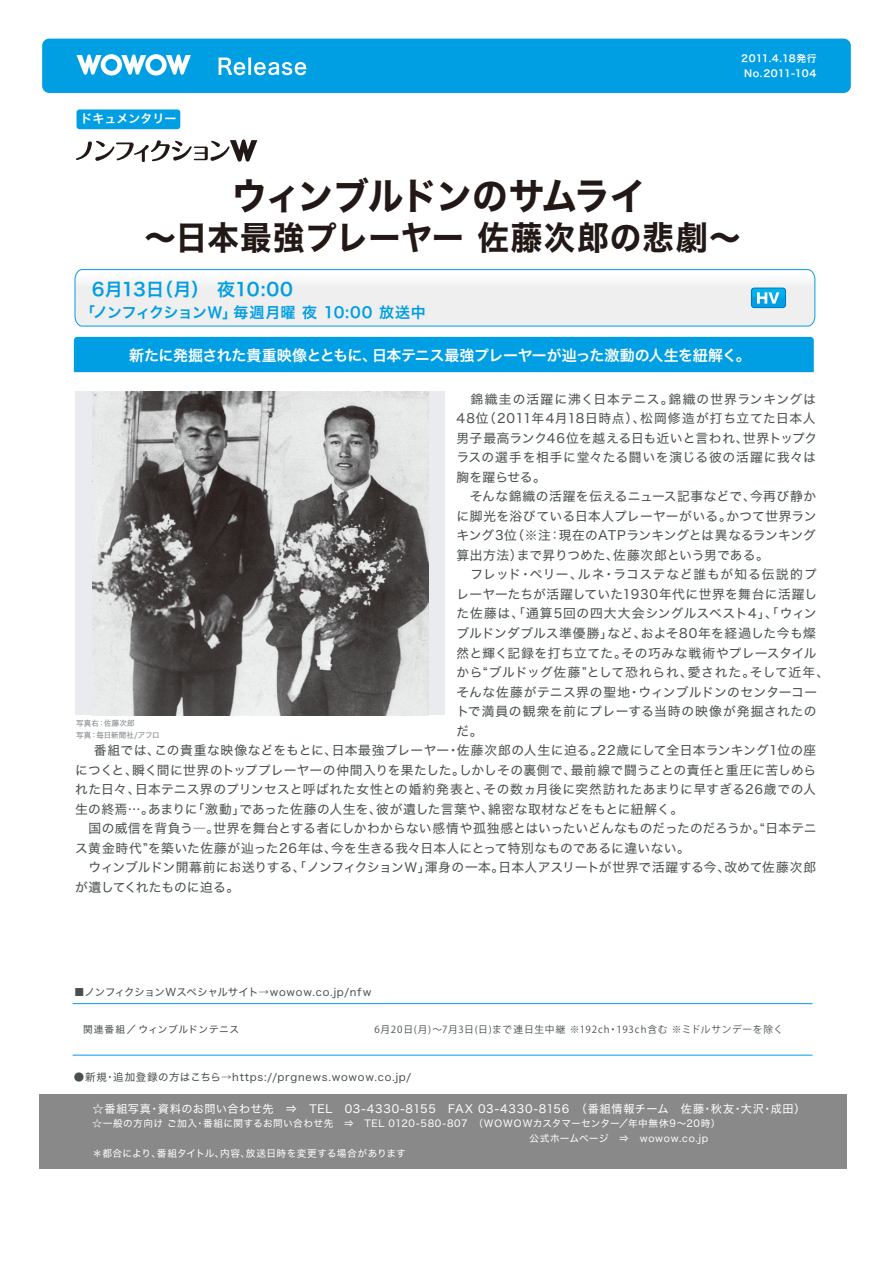
<style>
.page{position:relative;width:893px;height:1263px;background:#fff}
.page>*{position:absolute;margin:0;border:0;box-sizing:border-box;transform-origin:0 0}
.t1{font:37.35px "Hira Kaku Std W7";letter-spacing:-.03em;color:#221815;scale:.96 1}
.t2{font:33px "Hira Kaku Std W7";letter-spacing:.03em;color:#221815;scale:.96 1}
.t3{font:18px "Hira Kaku Pro W6";letter-spacing:-.005em;color:#009ee3}
.t4{font:15px "Hira Kaku Pro W6";letter-spacing:-.025em;color:#fff}
.t5{font:15px "Hira Kaku Pro W6";letter-spacing:-.02em;color:#009ee3}
.t6{font:12.75px "Hira Kaku Std W4";letter-spacing:.03em;color:#484f4f}
.t7{font:12.75px "Hira Kaku Std W4";color:#484f4f}
.t8{font:12.75px "Hira Kaku Std W4";letter-spacing:.01em;color:#484f4f}
.t9{font:12.75px "Hira Kaku Std W4";letter-spacing:.05em;color:#484f4f}
.t10{font:12.75px "Hira Kaku Std W4";letter-spacing:.055em;color:#484f4f}
.t11{font:12.75px "Hira Kaku Std W4";letter-spacing:.005em;color:#484f4f}
.t12{font:12.75px "Hira Kaku Std W4";letter-spacing:.06em;color:#484f4f}
.t13{font:12.75px "Hira Kaku Std W4";letter-spacing:.07em;color:#484f4f}
.t14{font:12px "Hira Kaku Pro W6";color:#fff}
.t15{font:11.25px "Hira Kaku Std W4";letter-spacing:.055em;color:#fff}
.t16{font:10.5px "Hira Kaku Std W4";letter-spacing:.06em;color:#484f4f}
.t17{font:10.5px "Hira Kaku Std W4";color:#484f4f}
.t18{font:9.75px "Hira Kaku Std W4";letter-spacing:.035em;color:#fff}
.t19{font:9.75px "Koz Go Pro";letter-spacing:.075em;color:#484f4f}
.t20{font:9.75px/15px "Hira Kaku Pro W6";letter-spacing:.035em;color:#fff;text-align:center}
.t21{font:9.75px "Hira Kaku Std W4";letter-spacing:.055em;color:#484f4f}
.t22{font:7.65px/12px "Hira Kaku Std W4";letter-spacing:.02em;color:#7c8285}
</style>
<div class="page">
<div style="left:75px;top:391px;width:370px;height:324px;background:#e9ebee"></div>
<div style="left:77px;top:109px;width:103px;height:20px;background:#009ee3;border-radius:3px"></div>
<div style="left:74px;top:337px;width:740px;height:35px;background:#009ee3"></div>
<div style="left:42px;top:39px;width:809px;height:54px;background:#009ee3;border-radius:7px"></div>
<svg style="left:77px;top:54px;width:114px;height:22px"></svg>
<svg style="left:218px;top:57px;width:88px;height:18px"></svg>
<div style="left:39px;top:1094px;width:807px;height:75px;background:#898989"></div>
<svg style="left:74px;top:269px;width:742px;height:58px"></svg>
<svg style="left:76px;top:139px;width:181px;height:23px"></svg>
<hr style="left:73px;top:1055px;width:739px;height:1px;background:#009de3">
<hr style="left:73px;top:1003px;width:739px;height:1px;background:#009de3">
<img style="left:93px;top:391px;width:336px;height:324px">
<p class="t14" style="left:81px;top:108px;width:97px">ドキュメンタリー</p>
<p class="t20" style="left:741px;top:51px;width:77px">2011.4.18発行<br>No.2011-104</p>
<h1 class="t1" style="left:231px;top:167px;width:433px">ウィンブルドンのサムライ</h1>
<h2 class="t2" style="left:144px;top:212px;width:657px">～日本最強プレーヤー 佐藤次郎の悲劇～　</h2>
<h3 class="t3" style="left:92px;top:273px;width:203px">6月13日（月） 夜10:00</h3>
<p class="t5" style="left:64px;top:299px;width:363px">　「ノンフィクションＷ」毎週月曜 夜 10:00 放送中</p>
<p class="t4" style="left:129px;top:341px;width:623px">新たに発掘された貴重映像とともに、日本テニス最強プレーヤーが辿った激動の人生を紐解く。</p>
<p class="t13" style="left:470px;top:389px;width:347px">錦織圭の活躍に沸く日本テニス。錦織の世界ランキングは</p>
<p class="t6" style="left:456px;top:409px;width:361px">48位（2011年4月18日時点）、松岡修造が打ち立てた日本人</p>
<p class="t6" style="left:456px;top:428px;width:362px">男子最高ランク46位を越える日も近いと言われ、世界トップク</p>
<p class="t10" style="left:456px;top:448px;width:361px">ラスの選手を相手に堂々たる闘いを演じる彼の活躍に我々は</p>
<p class="t6" style="left:456px;top:467px;width:91px">胸を躍らせる。</p>
<p class="t6" style="left:456px;top:487px;width:361px">　そんな錦織の活躍を伝えるニュース記事などで、今再び静か</p>
<p class="t6" style="left:456px;top:506px;width:361px">に脚光を浴びている日本人プレーヤーがいる。かつて世界ラン</p>
<p class="t11" style="left:456px;top:526px;width:361px">キング3位（※注：現在のATPランキングとは異なるランキング</p>
<p class="t11" style="left:456px;top:545px;width:314px">算出方法）まで昇りつめた、佐藤次郎という男である。</p>
<p class="t10" style="left:456px;top:565px;width:362px">　フレッド・ペリー、ルネ・ラコステなど誰もが知る伝説的プ</p>
<p class="t6" style="left:456px;top:584px;width:362px">レーヤーたちが活躍していた1930年代に世界を舞台に活躍し</p>
<p class="t12" style="left:456px;top:604px;width:362px">た佐藤は、「通算5回の四大大会シングルスベスト4」、「ウィン</p>
<p class="t6" style="left:456px;top:623px;width:361px">ブルドンダブルス準優勝」など、およそ80年を経過した今も燦</p>
<p class="t6" style="left:456px;top:643px;width:362px">然と輝く記録を打ち立てた。その巧みな戦術やプレースタイル</p>
<p class="t9" style="left:456px;top:662px;width:374px">から“ブルドッグ佐藤”として恐れられ、愛された。そして近年、</p>
<p class="t6" style="left:456px;top:682px;width:362px">そんな佐藤がテニス界の聖地・ウィンブルドンのセンターコー</p>
<p class="t9" style="left:456px;top:701px;width:362px">トで満員の観衆を前にプレーする当時の映像が発掘されたの</p>
<p class="t6" style="left:456px;top:721px;width:28px">だ。</p>
<p class="t6" style="left:75px;top:740px;width:743px">　 番組では、この貴重な映像などをもとに、日本最強プレーヤー・佐藤次郎の人生に迫る。22歳にして全日本ランキング1位の座</p>
<p class="t6" style="left:75px;top:760px;width:743px">につくと、瞬く間に世界のトッププレーヤーの仲間入りを果たした。しかしその裏側で、最前線で闘うことの責任と重圧に苦しめら</p>
<p class="t6" style="left:75px;top:779px;width:742px">れた日々、日本テニス界のプリンセスと呼ばれた女性との婚約発表と、その数ヵ月後に突然訪れたあまりに早すぎる26歳での人</p>
<p class="t6" style="left:75px;top:799px;width:610px">生の終焉…。あまりに「激動」であった佐藤の人生を、彼が遺した言葉や、綿密な取材などをもとに紐解く。</p>
<p class="t8" style="left:75px;top:818px;width:743px">　国の威信を背負う―。世界を舞台とする者にしかわからない感情や孤独感とはいったいどんなものだったのだろうか。“日本テニ</p>
<p class="t6" style="left:75px;top:838px;width:616px">ス黄金時代”を築いた佐藤が辿った26年は、今を生きる我々日本人にとって特別なものであるに違いない。</p>
<p class="t7" style="left:75px;top:858px;width:742px">　ウィンブルドン開幕前にお送りする、「ノンフィクションＷ」渾身の一本。日本人アスリートが世界で活躍する今、改めて佐藤次郎</p>
<p class="t7" style="left:75px;top:877px;width:165px">が遺してくれたものに迫る。</p>
<p class="t22" style="left:76px;top:717px;width:85px">写真右：佐藤次郎<br>写真：毎日新聞社/アフロ</p>
<p class="t17" style="left:74px;top:984px;width:299px">■ノンフィクションWスペシャルサイト→wowow.co.jp/nfw</p>
<p class="t21" style="left:83px;top:1022px;width:158px">関連番組／ウィンブルドンテニス</p>
<p class="t19" style="left:374px;top:1023px;width:410px">6月20日(月)～7月3日(日)まで連日生中継 ※192ch・193ch含む ※ミドルサンデーを除く</p>
<p class="t16" style="left:74px;top:1069px;width:339px">●新規・追加登録の方はこちら→https://prgnews.wowow.co.jp/</p>
<p class="t15" style="left:92px;top:1100px;width:715px">☆番組写真・資料のお問い合わせ先　⇒　TEL　03-4330-8155　FAX 03-4330-8156　（番組情報チーム　佐藤・秋友・大沢・成田）</p>
<p class="t18" style="left:92px;top:1115px;width:630px">☆一般の方向け ご加入・番組に関するお問い合わせ先　⇒　TEL 0120-580-807　（ＷＯＷＯＷカスタマーセンター／年中無休9～20時）</p>
<p class="t18" style="left:92px;top:1145px;width:315px">＊都合により、番組タイトル、内容、放送日時を変更する場合があります</p>
</div>
